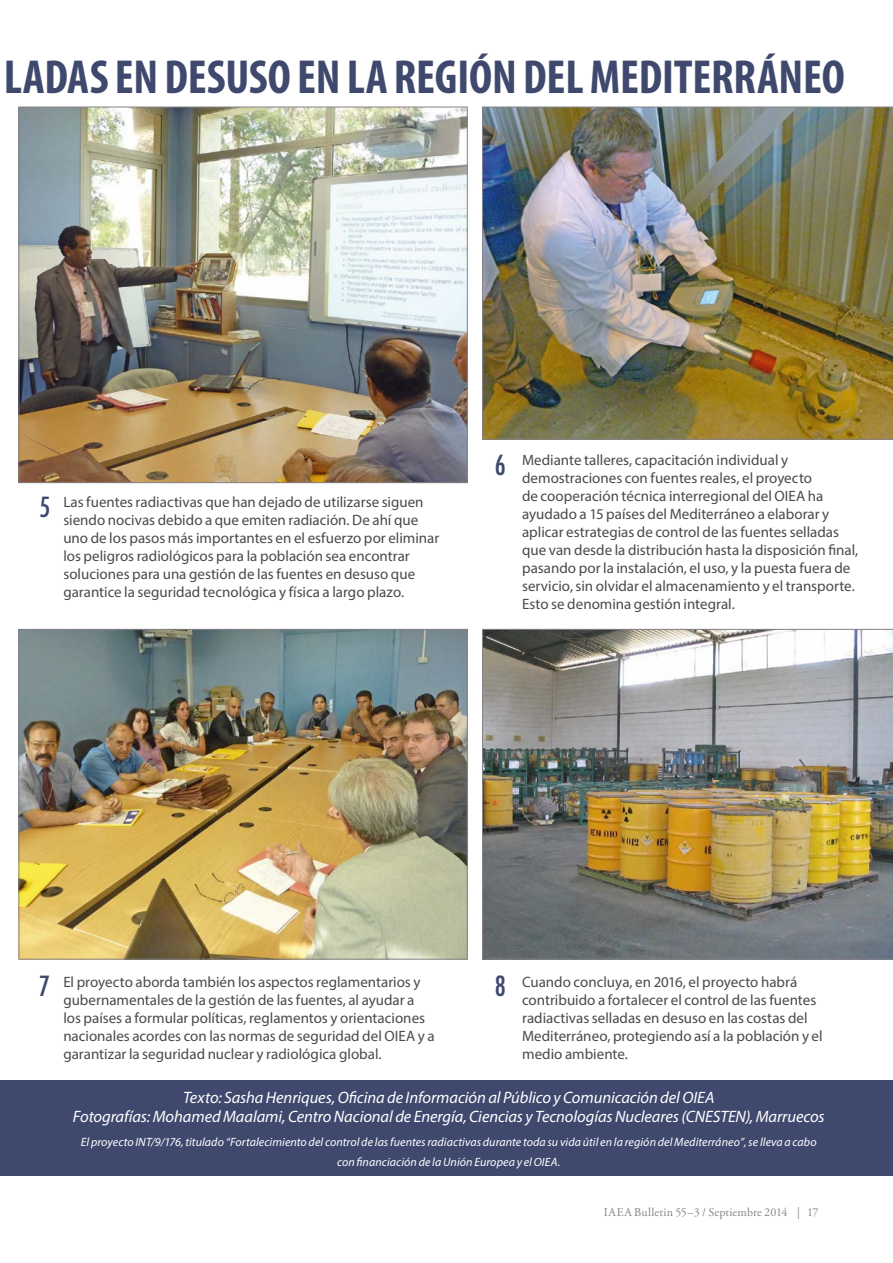
<style>
.page{position:relative;width:893px;height:1263px;background:#fff}
.page>*{position:absolute;margin:0;border:0;box-sizing:border-box;transform-origin:0 0}
.t1{font:700 condensed 48px "Myriad Pro";letter-spacing:-.005em;color:#3f496e}
.t2{font:condensed 27px "Futura";color:#3f496e}
.t3{font:italic 16.5px/19.5px "Myriad Pro";letter-spacing:-.005em;color:#fff;text-align:center}
.t4{font:15px/18px "Myriad Pro";color:#4a4a49}
.t5{font:italic 12px/19.5px "Myriad Pro";letter-spacing:.005em;color:#fff;text-align:center}
.t6{font:12px "Adobe Garamond Pro";letter-spacing:.01em;color:#858288}
</style>
<div class="page">
<img style="left:19px;top:107px;width:449px;height:376px">
<img style="left:482px;top:629px;width:411px;height:330px">
<img style="left:482px;top:107px;width:411px;height:333px">
<img style="left:19px;top:629px;width:449px;height:330px">
<div style="left:0;top:1080px;width:893px;height:95px;background:#3f496e"></div>
<h1 class="t1" style="left:4px;top:47px;width:843px">LADAS EN DESUSO EN LA REGIÓN DEL MEDITERRÁNEO</h1>
<h2 class="t2" style="left:39px;top:491px;width:13px">5</h2>
<p class="t4" style="left:63px;top:493px;width:377px">Las fuentes radiactivas que han dejado de utilizarse siguen siendo nocivas debido a que emiten radiación. De ahí que uno de los pasos más importantes en el esfuerzo por eliminar los peligros radiológicos para la población sea encontrar soluciones para una gestión de las fuentes en desuso que garantice la seguridad tecnológica y física a largo plazo.</p>
<h2 class="t2" style="left:495px;top:448px;width:13px">6</h2>
<p class="t4" style="left:522px;top:450px;width:338px">Mediante talleres, capacitación individual y demostraciones con fuentes reales, el proyecto<br>de cooperación técnica interregional del OIEA ha ayudado a 15 países del Mediterráneo a elaborar y aplicar estrategias de control de las fuentes selladas que van desde la distribución hasta la disposición final, pasando por la instalación, el uso, y la puesta fuera de servicio, sin olvidar el almacenamiento y el transporte.<br>Esto se denomina gestión integral.</p>
<h2 class="t2" style="left:39px;top:970px;width:13px">7</h2>
<h2 class="t2" style="left:495px;top:970px;width:13px">8</h2>
<p class="t4" style="left:63px;top:972px;width:373px">El proyecto aborda también los aspectos reglamentarios y gubernamentales de la gestión de las fuentes, al ayudar a los países a formular políticas, reglamentos y orientaciones nacionales acordes con las normas de seguridad del OIEA y a garantizar la seguridad nuclear y radiológica global.</p>
<p class="t4" style="left:522px;top:972px;width:302px">Cuando concluya, en 2016, el proyecto habrá contribuido a fortalecer el control de las fuentes radiactivas selladas en desuso en las costas del Mediterráneo, protegiendo así a la población y el medio ambiente.</p>
<p class="t3" style="left:73px;top:1087px;width:753px">Texto: Sasha Henriques, Oficina de Información al Público y Comunicación del OIEA<br>Fotografías: Mohamed Maalami, Centro Nacional de Energía, Ciencias y Tecnologías Nucleares (CNESTEN), Marruecos</p>
<p class="t5" style="left:81px;top:1132px;width:737px">El proyecto INT/9/176, titulado “Fortalecimiento del control de las fuentes radiactivas durante toda su vida útil en la región del Mediterráneo”, se lleva a cabo con financiación de la Unión Europea y el OIEA.</p>
<p class="t6" style="left:604px;top:1205px;width:216px">IAEA Bulletin 55–3 / Septiembre 2014 | 17</p>
</div>
